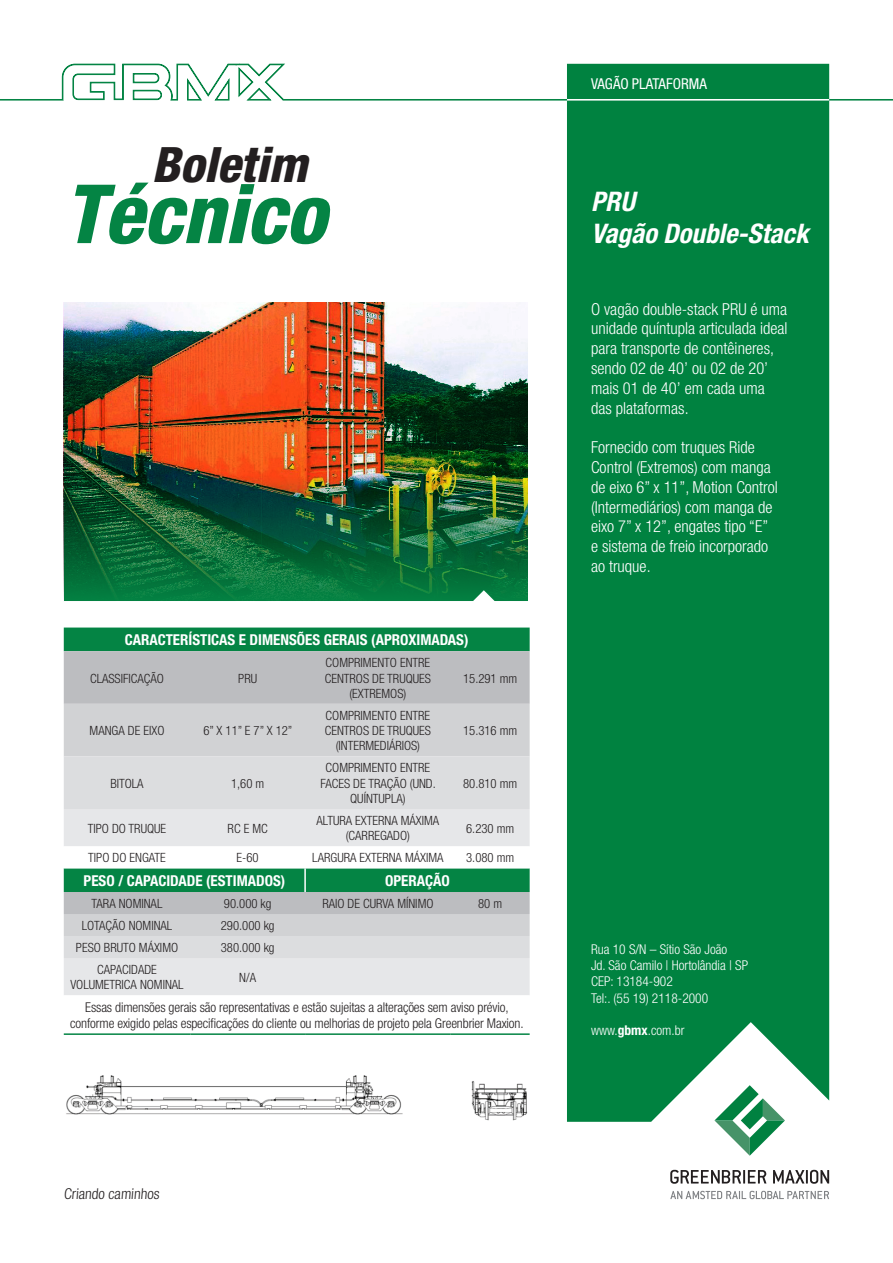
<style>
.page{position:relative;width:893px;height:1263px;background:#fff}
.page>*{position:absolute;margin:0;border:0;box-sizing:border-box;transform-origin:0 0}
.t1{font:italic 800 condensed 81.75px "Helvetica Neue LT";color:#048444}
.t2{font:italic 800 condensed 48.75px "Helvetica Neue LT";color:#231f20}
.t3{font:italic 700 condensed 27px/32.4px "Helvetica Neue LT";color:#fff}
.t4{font:300 condensed 16.5px/19.8px "Helvetica Neue LT";color:#fff}
.t5{font:700 condensed 15px "Helvetica Neue LT";color:#fff}
.t6{font:300 condensed 15px "Helvetica Neue LT";color:#231f20}
.t7{font:condensed 15px "Helvetica Neue LT";color:#fff}
.t8{font:300 condensed 13.5px/16.2px "Helvetica Neue LT";letter-spacing:-.01em;color:#231f20;text-align:center}
.t9{font:300 condensed 13.5px/16.2px "Helvetica Neue LT";color:#fff}
.t10{font:300 condensed 12.75px/15.3px "Helvetica Neue LT";color:#231f20;text-align:center}
.s1{font-weight:700}
</style>
<div class="page">
<img style="left:66px;top:1075px;width:462px;height:46px">
<div style="left:567px;top:101px;width:262px;height:1021px;background:#008240"></div>
<svg style="left:0;top:63px;width:893px;height:38px"></svg>
<svg style="left:773px;top:1170px;width:56px;height:14px"></svg>
<svg style="left:670px;top:1170px;width:96px;height:14px"></svg>
<svg style="left:670px;top:1191px;width:159px;height:8px"></svg>
<svg style="left:714px;top:1085px;width:71px;height:71px"></svg>
<img style="left:64px;top:302px;width:464px;height:299px">
<svg style="left:472px;top:590px;width:24px;height:11px"></svg>
<div style="left:64px;top:627px;width:466px;height:24px;background:#048444"></div>
<div style="left:64px;top:651px;width:466px;height:53px;background:#bcbdc0"></div>
<div style="left:64px;top:704px;width:466px;height:52px;background:#d1d2d4"></div>
<div style="left:64px;top:756px;width:466px;height:53px;background:#dcdddf"></div>
<div style="left:64px;top:809px;width:466px;height:37px;background:#e6e7e9"></div>
<svg style="left:64px;top:868px;width:466px;height:127px;background:#afc8be"></svg>
<hr style="left:304px;top:868px;width:2px;height:24px;background:#fff">
<hr style="left:64px;top:1033px;width:126px;height:2px;background:#048444">
<hr style="left:190px;top:1033px;width:115px;height:2px;background:#048444">
<hr style="left:305px;top:1033px;width:146px;height:2px;background:#048444">
<hr style="left:451px;top:1033px;width:79px;height:2px;background:#048444">
<p class="t2" style="left:152px;top:134px;width:157px">Boletim</p>
<p class="t1" style="left:64px;top:163px;width:263px">Técnico</p>
<p class="t5" style="left:125px;top:631px;width:345px">CARACTERÍSTICAS E DIMENSÕES GERAIS (APROXIMADAS)</p>
<p class="t10" style="left:90px;top:670px;width:75px">CLASSIFICAÇÃO</p>
<p class="t10" style="left:238px;top:670px;width:20px">PRU</p>
<p class="t10" style="left:325px;top:655px;width:108px">COMPRIMENTO ENTRE<br>CENTROS DE TRUQUES (EXTREMOS)</p>
<p class="t10" style="left:463px;top:670px;width:56px">15.291 mm</p>
<p class="t10" style="left:90px;top:723px;width:76px">MANGA DE EIXO</p>
<p class="t10" style="left:203px;top:723px;width:91px">6” X 11” E 7” X 12”</p>
<p class="t10" style="left:110px;top:775px;width:35px">BITOLA</p>
<p class="t10" style="left:231px;top:775px;width:35px">1,60 m</p>
<p class="t10" style="left:325px;top:708px;width:108px">COMPRIMENTO ENTRE<br>CENTROS DE TRUQUES (INTERMEDIÁRIOS)</p>
<p class="t10" style="left:320px;top:760px;width:117px">COMPRIMENTO ENTRE<br>FACES DE TRAÇÃO (UND.<br>QUÍNTUPLA)</p>
<p class="t10" style="left:463px;top:723px;width:56px">15.316 mm</p>
<p class="t10" style="left:463px;top:775px;width:56px">80.810 mm</p>
<p class="t10" style="left:88px;top:820px;width:80px">TIPO DO TRUQUE</p>
<p class="t10" style="left:228px;top:820px;width:42px">RC E MC</p>
<p class="t10" style="left:317px;top:813px;width:124px">ALTURA EXTERNA MÁXIMA (CARREGADO)</p>
<p class="t10" style="left:466px;top:820px;width:50px">6.230 mm</p>
<p class="t10" style="left:88px;top:850px;width:79px">TIPO DO ENGATE</p>
<p class="t10" style="left:237px;top:850px;width:24px">E-60</p>
<p class="t10" style="left:312px;top:850px;width:133px">LARGURA EXTERNA MÁXIMA</p>
<p class="t10" style="left:466px;top:850px;width:50px">3.080 mm</p>
<p class="t5" style="left:84px;top:871px;width:203px">PESO / CAPACIDADE (ESTIMADOS)</p>
<p class="t5" style="left:385px;top:871px;width:66px">OPERAÇÃO</p>
<p class="t10" style="left:92px;top:896px;width:72px">TARA NOMINAL</p>
<p class="t10" style="left:224px;top:896px;width:49px">90.000 kg</p>
<p class="t10" style="left:322px;top:896px;width:113px">RAIO DE CURVA MÍNIMO</p>
<p class="t10" style="left:478px;top:896px;width:26px">80 m</p>
<p class="t10" style="left:82px;top:918px;width:92px">LOTAÇÃO NOMINAL</p>
<p class="t10" style="left:221px;top:918px;width:55px">290.000 kg</p>
<p class="t10" style="left:76px;top:940px;width:104px">PESO BRUTO MÁXIMO</p>
<p class="t10" style="left:221px;top:940px;width:55px">380.000 kg</p>
<p class="t10" style="left:70px;top:962px;width:115px">CAPACIDADE<br>VOLUMETRICA NOMINAL</p>
<p class="t10" style="left:239px;top:969px;width:18px">N/A</p>
<p class="t8" style="left:70px;top:999px;width:455px">Essas dimensões gerais são representativas e estão sujeitas a alterações sem aviso prévio, conforme exigido pelas especificações do cliente ou melhorias de projeto pela Greenbrier Maxion.</p>
<p class="t6" style="left:64px;top:1185px;width:99px">Criando caminhos</p>
<p class="t7" style="left:591px;top:75px;width:117px">VAGÃO PLATAFORMA</p>
<p class="t3" style="left:591px;top:185px;width:219px">PRU<br>Vagão Double-Stack</p>
<p class="t4" style="left:591px;top:299px;width:198px">O vagão double-stack PRU é uma unidade quíntupla articulada ideal para transporte de contêineres, sendo 02 de 40’ ou 02 de 20’ mais 01 de 40’ em cada uma</p>
<p class="t4" style="left:591px;top:398px;width:99px">das plataformas.</p>
<p class="t4" style="left:591px;top:437px;width:188px">Fornecido com truques Ride<br>Control (Extremos) com manga de eixo 6” x 11”, Motion Control (Intermediários) com manga de eixo 7” x 12”, engates tipo “E”</p>
<p class="t4" style="left:591px;top:536px;width:179px">e sistema de freio incorporado</p>
<p class="t4" style="left:591px;top:556px;width:61px">ao truque.</p>
<p class="t9" style="left:591px;top:941px;width:138px">Rua 10 S/N – Sítio São João</p>
<p class="t9" style="left:591px;top:957px;width:159px">Jd. São Camilo | Hortolândia | SP<br>CEP: 13184-902</p>
<p class="t9" style="left:591px;top:989px;width:119px">Tel:. (55 19) 2118-2000</p>
<p class="t9" style="left:591px;top:1022px;width:95px">www.<span class="s1">gbmx</span>.com.br</p>
</div>
